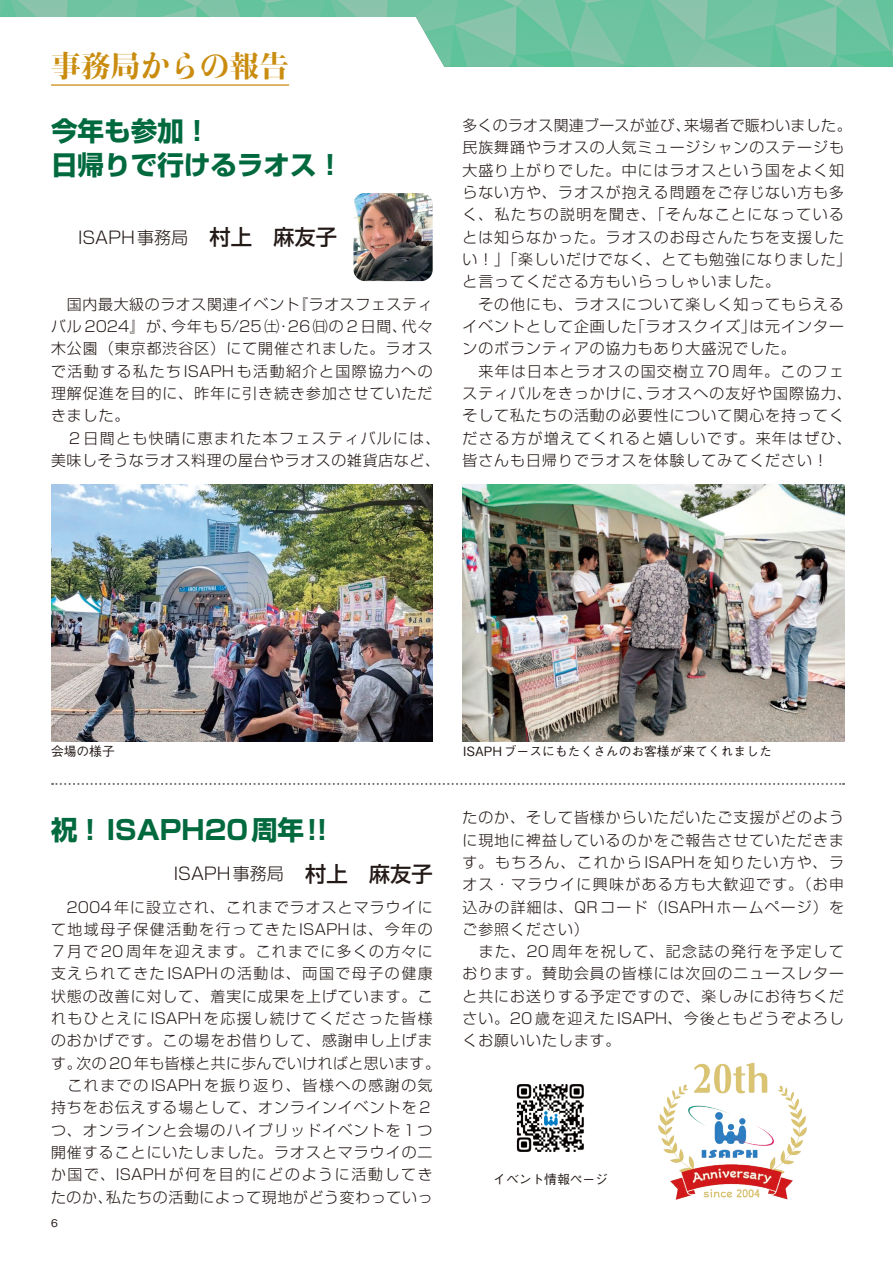
<style>
.page{position:relative;width:893px;height:1263px;background:#fff}
.page>*{position:absolute;margin:0;border:0;box-sizing:border-box;transform-origin:0 0}
.t1{font:800 29.7px "Kocho Std";color:#c98c0f}
.t2{font:700 26.55px/34px "Shin Go Pro";color:#00693e}
.t3{font:300 16.95px "Shin Go Pro";color:#231916}
.t4{font:300 14.85px/22.4px "Shin Go Pro";letter-spacing:.07em;color:#231916}
.t5{font:500 12.75px "Gothic BBB Pro";color:#231916}
.t6{font:500 10.65px "Gothic BBB Pro";color:#231916}
.s1{font-weight:500;font-size:21.3px}
</style>
<div class="page">
<svg style="left:0;top:0;width:893px;height:67px"></svg>
<img style="left:658px;top:1062px;width:149px;height:138px">
<img style="left:516px;top:1084px;width:68px;height:68px">
<img style="left:462px;top:485px;width:382px;height:256px">
<img style="left:51px;top:485px;width:382px;height:256px">
<img style="left:353px;top:193px;width:80px;height:88px">
<svg style="left:52px;top:783px;width:792px;height:2px"></svg>
<hr style="left:51px;top:84px;width:238px;height:2px;background:#c98c0f">
<h1 class="t1" style="left:51px;top:42px;width:240px">事務局からの報告</h1>
<h2 class="t2" style="left:51px;top:111px;width:294px">今年も参加！<br>日帰りで行けるラオス！</h2>
<p class="t3" style="left:78px;top:223px;width:260px">ISAPH事務局<span class="s1">　村上　麻友子</span></p>
<p class="t4" style="left:51px;top:291px;width:391px">　国内最大級のラオス関連イベント『ラオスフェスティバル 2024』が、今年も 5/25 ㈯・26 ㈰の２日間、代々木公園（東京都渋谷区）にて開催されました。ラオスで活動する私たちISAPHも活動紹介と国際協力への理解促進を目的に、昨年に引き続き参加させていただきました。<br>　２日間とも快晴に恵まれた本フェスティバルには、美味しそうなラオス料理の屋台やラオスの雑貨店など、</p>
<p class="t4" style="left:462px;top:112px;width:391px">多くのラオス関連ブースが並び、来場者で賑わいました。民族舞踊やラオスの人気ミュージシャンのステージも大盛り上がりでした。中にはラオスという国をよく知らない方や、ラオスが抱える問題をご存じない方も多く、私たちの説明を聞き、「そんなことになっているとは知らなかった。ラオスのお母さんたちを支援したい！」「楽しいだけでなく、とても勉強になりました」と言ってくださる方もいらっしゃいました。<br>　その他にも、ラオスについて楽しく知ってもらえるイベントとして企画した「ラオスクイズ」は元インターンのボランティアの協力もあり大盛況でした。<br>　来年は日本とラオスの国交樹立70周年。このフェスティバルをきっかけに、ラオスへの友好や国際協力、そして私たちの活動の必要性について関心を持ってくださる方が増えてくれると嬉しいです。来年はぜひ、皆さんも日帰りでラオスを体験してみてください！</p>
<p class="t5" style="left:51px;top:741px;width:65px">会場の様子</p>
<p class="t5" style="left:463px;top:741px;width:310px">ISAPHブースにもたくさんのお客様が来てくれました</p>
<h2 class="t2" style="left:51px;top:810px;width:277px">祝！ ISAPH20周年 !!</h2>
<p class="t3" style="left:174px;top:860px;width:260px">ISAPH事務局<span class="s1">　村上　麻友子</span></p>
<p class="t4" style="left:51px;top:894px;width:391px">　2004年に設立され、これまでラオスとマラウイにて地域母子保健活動を行ってきたISAPHは、今年の<br>７月で20周年を迎えます。これまでに多くの方々に支えられてきたISAPHの活動は、両国で母子の健康状態の改善に対して、着実に成果を上げています。これもひとえにISAPHを応援し続けてくださった皆様のおかげです。この場をお借りして、感謝申し上げます。次の 20 年も皆様と共に歩んでいければと思います。　これまでのISAPHを振り返り、皆様への感謝の気持ちをお伝えする場として、オンラインイベントを２つ、オンラインと会場のハイブリッドイベントを１つ開催することにいたしました。ラオスとマラウイの二か国で、ISAPHが何を目的にどのように活動してきたのか、私たちの活動によって現地がどう変わっていっ</p>
<p class="t6" style="left:51px;top:1214px;width:8px">6</p>
<p class="t4" style="left:462px;top:804px;width:383px">たのか、そして皆様からいただいたご支援がどのように現地に裨益しているのかをご報告させていただきます。もちろん、これからISAPHを知りたい方や、ラオス・マラウイに興味がある方も大歓迎です。（お申込みの詳細は、QRコード（ISAPHホームページ）をご参照ください）<br>　また、20周年を祝して、記念誌の発行を予定しております。賛助会員の皆様には次回のニュースレターと共にお送りする予定ですので、楽しみにお待ちください。20歳を迎えたISAPH、今後ともどうぞよろしくお願いいたします。</p>
<p class="t5" style="left:493px;top:1169px;width:116px">イベント情報ページ</p>
</div>
